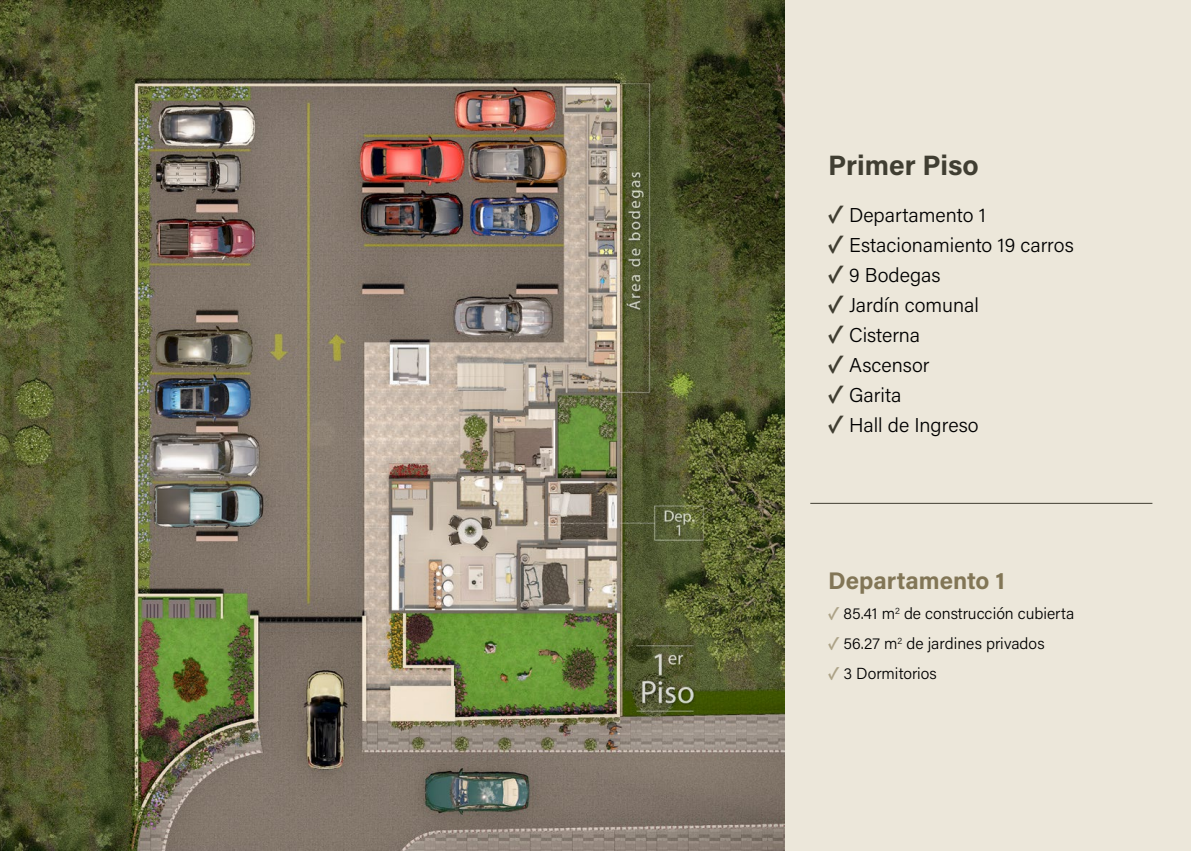
<style>
.page{position:relative;width:1191px;height:851px;background:#fff}
.page>*{position:absolute;margin:0;border:0;box-sizing:border-box;transform-origin:0 0}
.t1{font:700 28px "Acumin Pro";color:#403e32}
.t2{font:700 24px "Acumin Pro";color:#827656}
.t3{font:300 20px "Acumin Pro";color:#000}
.t4{font:300 16px "Acumin Pro";color:#000}
.s1{font-weight:700;font-size:22px;color:#403e32}
.s2{font-weight:700;color:#ada387}
</style>
<div class="page">
<div style="left:0;top:0;width:1191px;height:850px;background:#ece7da"></div>
<img style="left:0;top:0;width:785px;height:850px">
<hr style="left:810px;top:503px;width:342px;height:1px;background:#403e32">
<h1 class="t1" style="left:828px;top:145px;width:152px">Primer Piso</h1>
<p class="t3" style="left:828px;top:201px;width:159px"><span class="s1">✓</span> Departamento 1</p>
<p class="t3" style="left:828px;top:231px;width:247px"><span class="s1">✓</span> Estacionamiento 19 carros</p>
<p class="t3" style="left:828px;top:261px;width:114px"><span class="s1">✓</span> 9 Bodegas</p>
<p class="t3" style="left:828px;top:291px;width:152px"><span class="s1">✓</span> Jardín comunal</p>
<p class="t3" style="left:828px;top:321px;width:93px"><span class="s1">✓</span> Cisterna</p>
<p class="t3" style="left:828px;top:351px;width:103px"><span class="s1">✓</span> Ascensor</p>
<p class="t3" style="left:828px;top:381px;width:75px"><span class="s1">✓</span> Garita</p>
<p class="t3" style="left:828px;top:411px;width:152px"><span class="s1">✓</span> Hall de Ingreso</p>
<p class="t2" style="left:828px;top:564px;width:178px">Departamento 1</p>
<p class="t4" style="left:828px;top:602px;width:247px"><span class="s2">✓</span> 85.41 m<sup>2</sup> de construcción cubierta</p>
<p class="t4" style="left:828px;top:632px;width:218px"><span class="s2">✓</span> 56.27 m<sup>2</sup> de jardines privados</p>
<p class="t4" style="left:828px;top:662px;width:110px"><span class="s2">✓</span> 3 Dormitorios</p>
</div>
